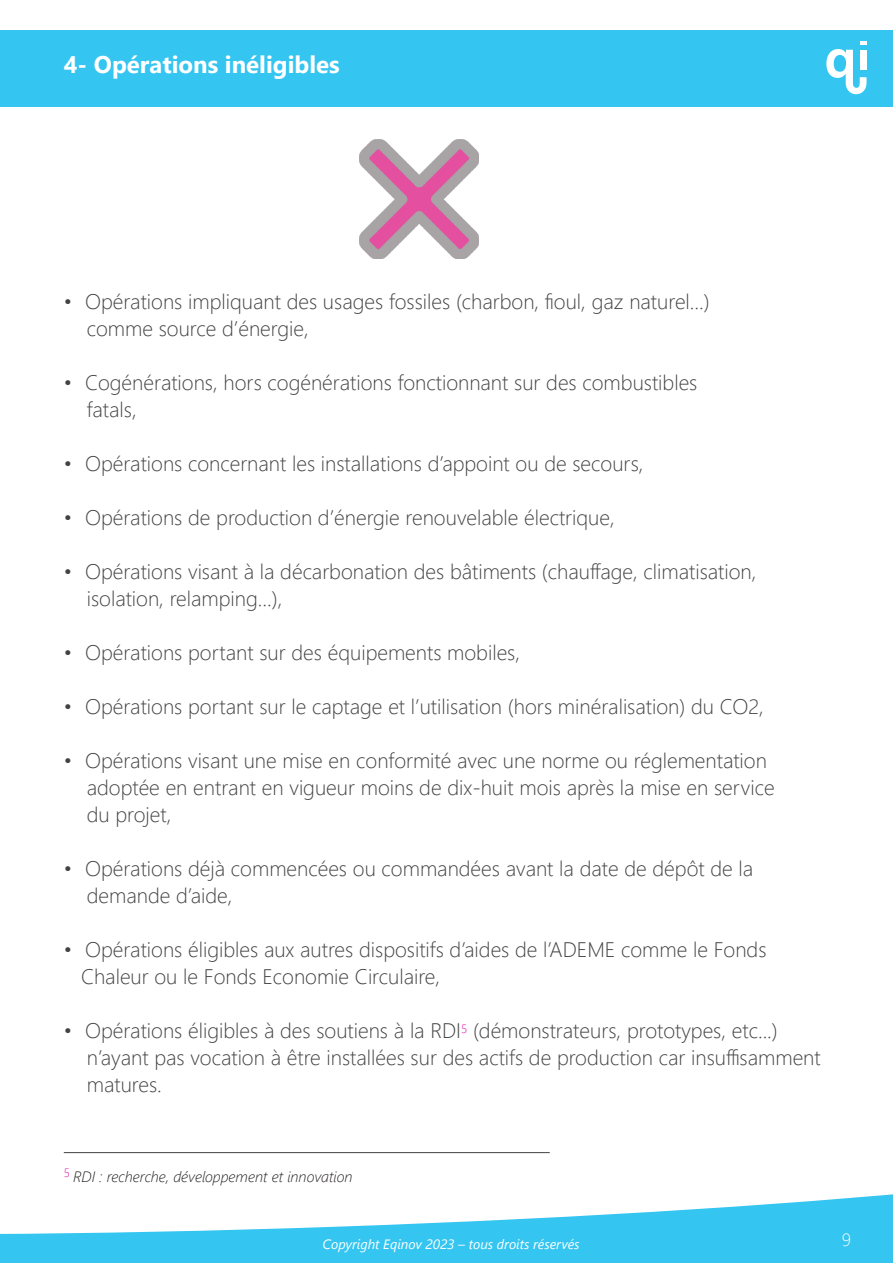
<style>
.page{position:relative;width:893px;height:1263px;background:#fff}
.page>*{position:absolute;margin:0;border:0;box-sizing:border-box;transform-origin:0 0}
.t1{font:700 24px "Segoe UI";color:#fff}
.t2{font:300 21px/27px "Segoe UI";color:#424242}
.t3{font:300 18px "Segoe UI";color:#fff}
.t4{font:italic 300 15px "Segoe UI";color:#231f20}
.t5{font:italic 13.5px "Segoe UI";color:#fff}
</style>
<div class="page">
<div style="left:0;top:1169px;width:893px;height:94px;background:#34c5f1"></div>
<svg style="left:0;top:1152px;width:893px;height:82px;fill:#fff"></svg>
<div style="left:0;top:30px;width:893px;height:76px;background:#34c5f1"></div>
<svg style="left:826px;top:42px;width:40px;height:52px"></svg>
<div style="left:860px;top:50px;width:6px;height:20px;background:#fff"></div>
<img style="left:359px;top:139px;width:119px;height:119px">
<hr style="left:64px;top:1152px;width:486px;height:1px;background:#424242">
<p class="t1" style="left:64px;top:55px;width:278px">4- Opérations inéligibles</p>
<p class="t2" style="left:87px;top:290px;width:624px;text-indent:-23px">• Opérations impliquant des usages fossiles (charbon, fioul, gaz naturel...) comme source d’énergie,</p>
<p class="t2" style="left:87px;top:371px;width:612px;text-indent:-23px">• Cogénérations, hors cogénérations fonctionnant sur des combustibles fatals,</p>
<p class="t2" style="left:64px;top:452px;width:581px">• Opérations concernant les installations d’appoint ou de secours,</p>
<p class="t2" style="left:64px;top:506px;width:552px">• Opérations de production d’énergie renouvelable électrique,</p>
<p class="t2" style="left:87px;top:560px;width:671px;text-indent:-23px">• Opérations visant à la décarbonation des bâtiments (chauffage, climatisation, isolation, relamping...),</p>
<p class="t2" style="left:64px;top:641px;width:458px">• Opérations portant sur des équipements mobiles,</p>
<p class="t2" style="left:64px;top:695px;width:702px">• Opérations portant sur le captage et l’utilisation (hors minéralisation) du CO2,</p>
<p class="t2" style="left:87px;top:749px;width:689px;text-indent:-23px">• Opérations visant une mise en conformité avec une norme ou réglementation adoptée en entrant en vigueur moins de dix-huit mois après la mise en service du projet,</p>
<p class="t2" style="left:87px;top:857px;width:668px;text-indent:-23px">• Opérations déjà commencées ou commandées avant la date de dépôt de la demande d’aide,</p>
<p class="t2" style="left:81px;top:938px;width:687px;text-indent:-17px">• Opérations éligibles aux autres dispositifs d’aides de l’ADEME comme le Fonds<br>Chaleur ou le Fonds Economie Circulaire,</p>
<p class="t2" style="left:87px;top:1019px;width:735px;text-indent:-23px">• Opérations éligibles à des soutiens à la RDI<sup>5</sup> (démonstrateurs, prototypes, etc...) n’ayant pas vocation à être installées sur des actifs de production car insuffisamment matures.</p>
<p class="t4" style="left:64px;top:1162px;width:290px"><sup>5</sup> RDI : recherche, développement et innovation</p>
<p class="t5" style="left:323px;top:1239px;width:258px">Copyright Eqinov 2023 – tous droits réservés</p>
<p class="t3" style="left:842px;top:1233px;width:11px">9</p>
</div>
